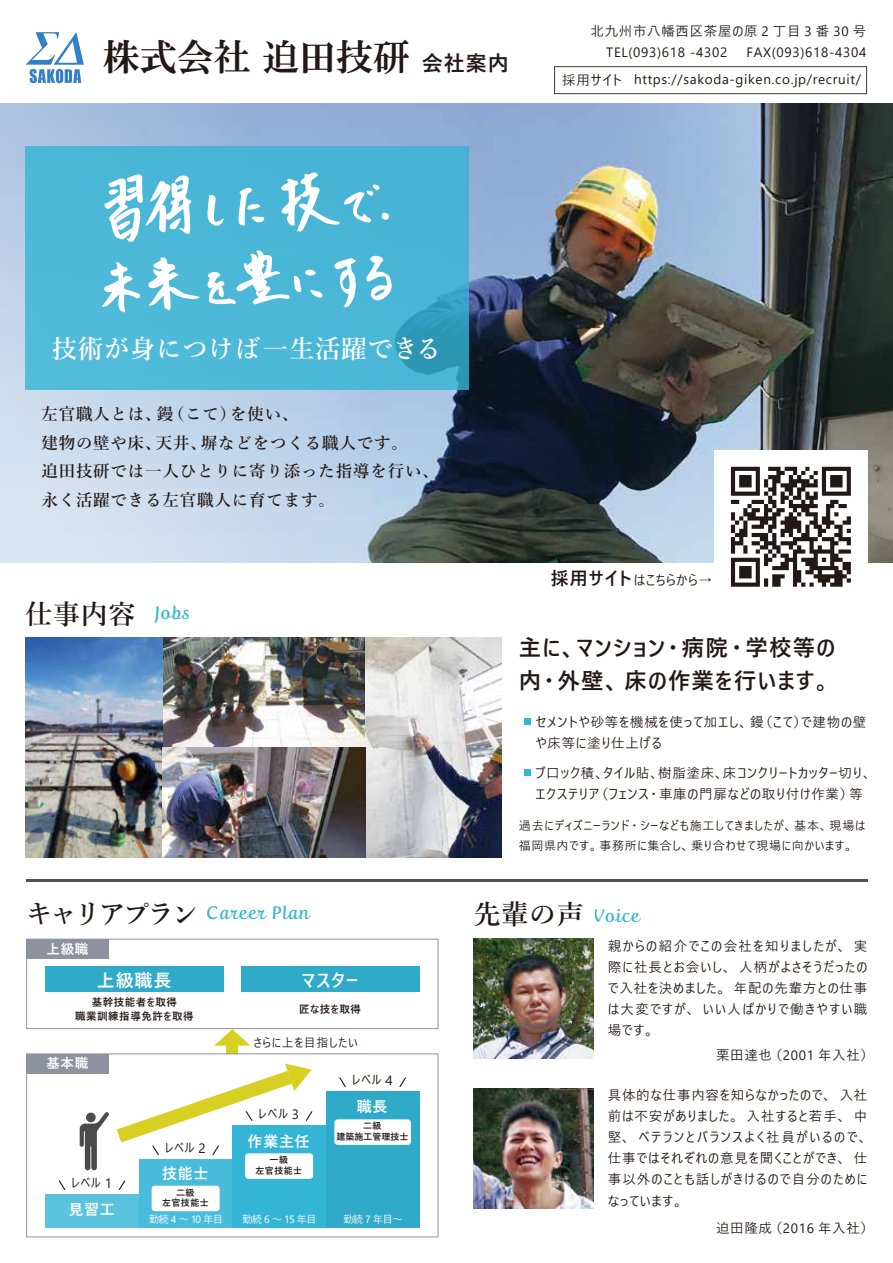
<style>
.page{position:relative;width:893px;height:1263px;background:#fff}
.page>*{position:absolute;margin:0;border:0;box-sizing:border-box;transform-origin:0 0}
.t1{font:37.05px "HG Mincho E";color:#221815}
.t2{font:600 27px "Yu Mincho";letter-spacing:-.04em;color:#221815}
.t3{font:600 27px "Yu Mincho";letter-spacing:-.1em;color:#221815}
.t4{font:600 25.5px "Yu Mincho";letter-spacing:.025em;color:#fff}
.t5{font:700 22.5px/33px "Yu Gothic UI";letter-spacing:.05em;color:#221815}
.t6{font:18px "Fertigo Pro Script";letter-spacing:.05em;color:#34b5d6}
.t7{font:600 18px "Yu Gothic UI";letter-spacing:.05em;color:#fff}
.t8{font:600 16.5px/28.5px "Yu Mincho";letter-spacing:.05em;color:#221815}
.t9{font:600 15px "Yu Gothic UI";letter-spacing:.05em;color:#fff}
.t10{font:13.5px/21px "Yu Gothic UI";letter-spacing:.05em;color:#221815}
.t11{font:600 13.5px "Yu Gothic UI";letter-spacing:.05em;color:#fff}
.t12{font:12px/19.5px "Yu Gothic UI";letter-spacing:.07em;color:#221815}
.t13{font:12px "Yu Gothic UI";letter-spacing:.05em;color:#221815}
.t14{font:600 10.5px "Yu Gothic UI";letter-spacing:.05em;color:#221815}
.t15{font:10.5px "Yu Gothic UI";letter-spacing:-.075em;color:#fff}
.t16{font:600 9px/10.5px "Yu Gothic UI";letter-spacing:.05em;color:#221815;text-align:center}
.t17{font:600 9px/10.5px "Yu Gothic UI";color:#221815;text-align:center}
.s1{font-family:"Yu Gothic UI";font-weight:600;font-size:21px}
.s2{font-weight:700;font-size:18px}
.s3{font-size:13.5px}
</style>
<div class="page">
<svg style="left:25px;top:32px;width:59px;height:51px"></svg>
<div style="left:554px;top:66px;width:313px;height:28px;border:1px solid #3e3a39"></div>
<img style="left:489px;top:104px;width:404px;height:458px">
<svg style="left:0;top:104px;width:489px;height:458px;background:#aabdd4"></svg>
<div style="left:714px;top:450px;width:153px;height:153px;background:#fff"></div>
<svg style="left:731px;top:467px;width:120px;height:120px"></svg>
<div style="left:25px;top:147px;width:443px;height:243px;background:#4bb7d8"></div>
<svg style="left:207px;top:194px;width:17px;height:32px"></svg>
<svg style="left:238px;top:188px;width:26px;height:38px"></svg>
<svg style="left:281px;top:172px;width:108px;height:60px"></svg>
<svg style="left:105px;top:174px;width:86px;height:68px"></svg>
<svg style="left:148px;top:257px;width:52px;height:54px"></svg>
<svg style="left:102px;top:262px;width:38px;height:51px"></svg>
<svg style="left:366px;top:256px;width:26px;height:45px"></svg>
<svg style="left:334px;top:258px;width:22px;height:49px"></svg>
<svg style="left:207px;top:250px;width:116px;height:55px"></svg>
<hr style="left:26px;top:880px;width:841px;height:2px;background:#545251">
<img style="left:25px;top:637px;width:476px;height:220px">
<svg style="left:524px;top:719px;width:6px;height:6px"></svg>
<div style="left:524px;top:769px;width:6px;height:7px;background:#34b5d6"></div>
<div style="left:26px;top:939px;width:412px;height:90px;border:1px solid #8f939f"></div>
<div style="left:27px;top:939px;width:82px;height:19px;background:#8e929e"></div>
<div style="left:27px;top:1054px;width:82px;height:19px;background:#8e929e"></div>
<div style="left:232px;top:1125px;width:94px;height:102px;background:#34b5d6"></div>
<div style="left:245px;top:1153px;width:68px;height:26px;background:#fff;border-radius:3px"></div>
<svg style="left:214px;top:1029px;width:36px;height:16px"></svg>
<div style="left:227px;top:1045px;width:11px;height:9px;background:#d7d022"></div>
<div style="left:26px;top:1053px;width:412px;height:184px;border:1px solid #8f939f"></div>
<div style="left:45px;top:1194px;width:94px;height:33px;background:#5cc3de"></div>
<div style="left:139px;top:1159px;width:93px;height:68px;background:#48bcda"></div>
<div style="left:326px;top:1091px;width:93px;height:136px;background:#30aac9"></div>
<svg style="left:80px;top:1112px;width:29px;height:58px"></svg>
<div style="left:45px;top:966px;width:179px;height:26px;background:#30aac9"></div>
<div style="left:241px;top:966px;width:178px;height:26px;background:#30aac9"></div>
<div style="left:152px;top:1186px;width:68px;height:25px;background:#fff;border-radius:3px"></div>
<div style="left:334px;top:1119px;width:77px;height:26px;background:#fff;border-radius:3px"></div>
<svg style="left:58px;top:1180px;width:8px;height:10px"></svg>
<svg style="left:118px;top:1180px;width:8px;height:10px"></svg>
<svg style="left:117px;top:1063px;width:196px;height:93px"></svg>
<svg style="left:339px;top:1077px;width:7px;height:11px"></svg>
<svg style="left:399px;top:1077px;width:7px;height:11px"></svg>
<img style="left:474px;top:939px;width:120px;height:120px">
<img style="left:474px;top:1088px;width:120px;height:120px">
<h1 class="t1" style="left:103px;top:38px;width:407px">株式会社迫田技研<span class="s1">会社案内</span></h1>
<p class="t10" style="left:591px;top:19px;width:277px;text-align:right">北九州市八幡西区茶屋の原 2 丁目 3 番 30 号<br>TEL(093)618 -4302 　FAX(093)618-4304</p>
<p class="t10" style="left:562px;top:67px;width:300px">採用サイト https://sakoda-giken.co.jp/recruit/</p>
<h3 class="t4" style="left:52px;top:335px;width:391px">技術が身につけば一生活躍できる</h3>
<p class="t8" style="left:41px;top:400px;width:399px">左官職人とは、鏝（こて）を使い、<br>建物の壁や床、天井、塀などをつくる職人です。<br>迫田技研では一人ひとりに寄り添った指導を行い、永く活躍できる左官職人に育てます。</p>
<h2 class="t2" style="left:25px;top:599px;width:166px">仕事内容 <sup>Jobs</sup></h2>
<p class="t10" style="left:551px;top:568px;width:163px"><span class="s2">採用サイト</span>はこちらから→</p>
<h3 class="t5" style="left:519px;top:631px;width:318px">主に、マンション・病院・学校等の内・外壁、床の作業を行います。</h3>
<p class="t10" style="left:535px;top:710px;width:332px">セメントや砂等を機械を使って加エし、鏝（こて）で建物の壁や床等に塗り仕上げる</p>
<p class="t10" style="left:535px;top:761px;width:338px">ブ口ック積、タイル貼、樹脂塗床、床コンクリートカッター切り、エクステリア（フェンス・車庫の門扉などの取り付け作業）等</p>
<p class="t12" style="left:519px;top:814px;width:348px">過去にディズニーランド・シーなども施工してきましたが、基本、現場は福岡県内です。事務所に集合し、乗り合わせて現場に向かいます。</p>
<h2 class="t3" style="left:26px;top:899px;width:174px">キャリアプラン</h2>
<p class="t11" style="left:47px;top:942px;width:43px">上級職</p>
<h3 class="t6" style="left:207px;top:903px;width:104px">Career Plan</h3>
<h2 class="t2" style="left:474px;top:899px;width:112px">先輩の声</h2>
<h3 class="t7" style="left:97px;top:970px;width:76px">上級職長</h3>
<h3 class="t7" style="left:301px;top:970px;width:58px">マスター</h3>
<p class="t14" style="left:92px;top:996px;width:87px">基幹技能者を取得</p>
<p class="t14" style="left:299px;top:1003px;width:63px">匠な技を取得</p>
<p class="t14" style="left:75px;top:1010px;width:120px">職業訓練指導免許を取得</p>
<p class="t11" style="left:46px;top:1056px;width:43px">基本職</p>
<p class="t13" style="left:71px;top:1171px;width:42px">レベル <span class="s3">1</span></p>
<p class="t9" style="left:68px;top:1201px;width:48px">見習工</p>
<p class="t13" style="left:254px;top:1031px;width:106px">さらに上を目指したい</p>
<p class="t13" style="left:165px;top:1136px;width:42px">レベル <span class="s3">2</span></p>
<p class="t13" style="left:258px;top:1102px;width:42px">レベル <span class="s3">3</span></p>
<p class="t9" style="left:248px;top:1132px;width:64px">作業主任</p>
<p class="t16" style="left:255px;top:1155px;width:48px">一級<br>左官技能士</p>
<p class="t9" style="left:162px;top:1165px;width:48px">技能士</p>
<p class="t15" style="left:149px;top:1210px;width:76px">勤続4～10年目</p>
<p class="t15" style="left:242px;top:1210px;width:76px">勤続6～15年目</p>
<p class="t16" style="left:162px;top:1187px;width:48px">二級<br>左官技能士</p>
<p class="t13" style="left:352px;top:1068px;width:42px">レベル <span class="s3">4</span></p>
<p class="t9" style="left:357px;top:1098px;width:32px">職長</p>
<p class="t17" style="left:336px;top:1121px;width:73px">二級<br>建築施工管理技士</p>
<p class="t15" style="left:343px;top:1210px;width:61px">勤続 7 年目～</p>
<h3 class="t6" style="left:594px;top:905px;width:47px">Voice</h3>
<p class="t10" style="left:608px;top:933px;width:261px;text-align:justify">親からの紹介でこの会社を知りましたが、実際に社長とお会いし、人柄がよさそうだったので入社を決めました。年配の先輩方との仕事は大変ですが、いい人ばかりで働きやすい職場です。</p>
<p class="t10" style="left:716px;top:1043px;width:160px">栗田達也（2001 年入社）</p>
<p class="t10" style="left:608px;top:1083px;width:261px;text-align:justify">具体的な仕事内容を知らなかったので、入社前は不安がありました。入社すると若手、中堅、ベテランとバランスよく社員がいるので、仕事ではそれぞれの意見を聞くことができ、仕事以外のことも話しがきけるので自分のためになっています。</p>
<p class="t10" style="left:716px;top:1215px;width:160px">迫田隆成（2016 年入社）</p>
</div>
